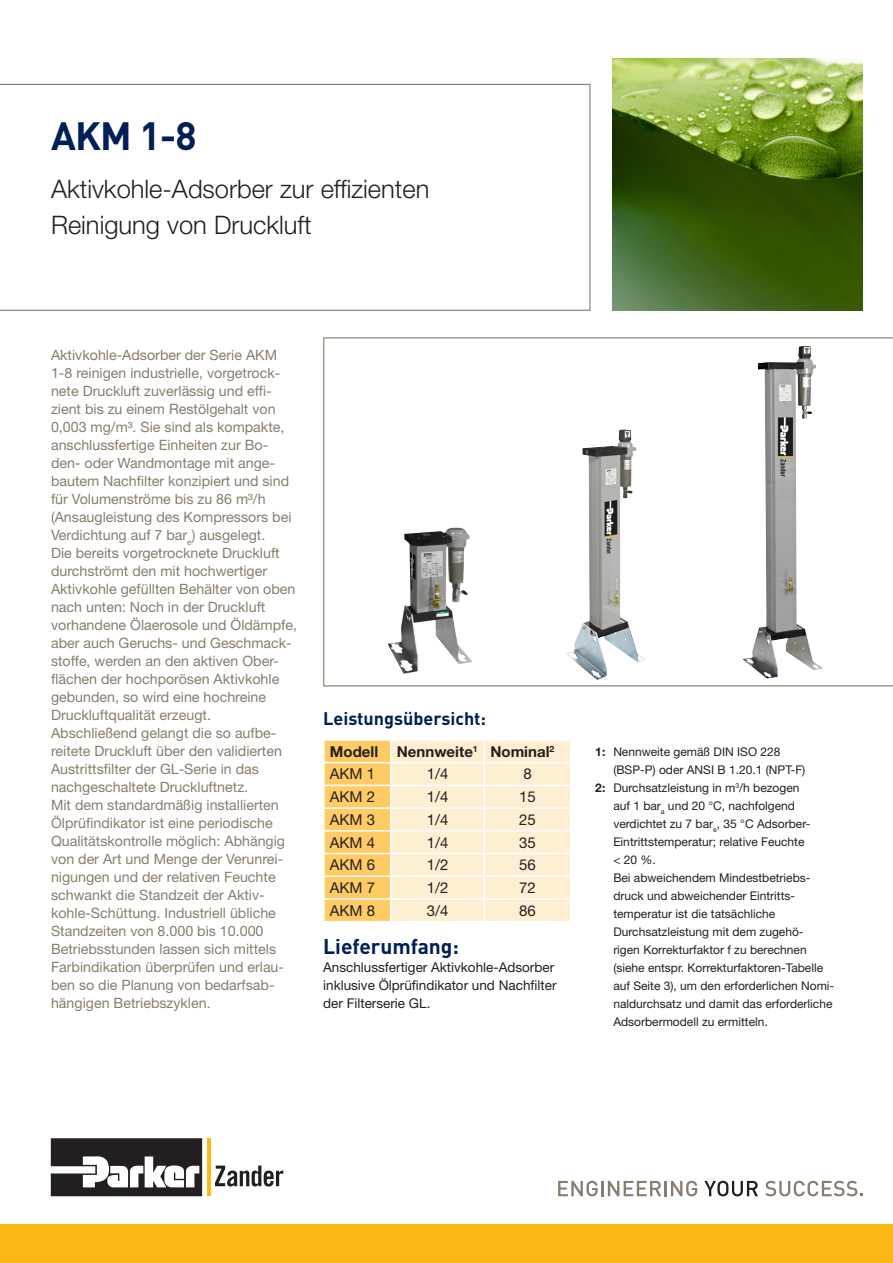
<style>
.page{position:relative;width:893px;height:1263px;background:#fff}
.page>*{position:absolute;margin:0;border:0;box-sizing:border-box;transform-origin:0 0}
.t1{font:700 39px "DINOT";color:#001f56}
.t2{font:300 25.5px/36px "Helvetica Neue LT Std";color:#231f20}
.t3{font:700 21px "DINOT";color:#001f56}
.t4{font:700 18px "DINOT";color:#001f56}
.t5{font:15px "Helvetica Neue LT Std";color:#231f20}
.t6{font:700 15px/22.6px "Helvetica Neue LT Std";color:#231f20}
.t7{font:14.25px/18px "Helvetica Neue LT Std";color:#887d6e}
.t8{font:13.5px/18px "Helvetica Neue LT Std";color:#231f20}
.t9{font:12px "Helvetica Neue LT Std";color:#231f20}
.s1{font-weight:400}
.s2{font-weight:700}
</style>
<div class="page">
<svg style="left:0;top:84px;width:590px;height:227px"></svg>
<div style="left:0;top:1225px;width:893px;height:38px;background:#fcb814"></div>
<svg style="left:215px;top:1165px;width:68px;height:21px"></svg>
<svg style="left:51px;top:1138px;width:151px;height:58px"></svg>
<hr style="left:207px;top:1138px;width:3px;height:58px;background:#fcb814">
<svg style="left:558px;top:1181px;width:40px;height:15px"></svg>
<hr style="left:601px;top:1181px;width:3px;height:15px;background:#887d6e">
<svg style="left:608px;top:1181px;width:53px;height:15px"></svg>
<hr style="left:664px;top:1181px;width:3px;height:15px;background:#887d6e">
<svg style="left:671px;top:1181px;width:26px;height:15px"></svg>
<svg style="left:704px;top:1181px;width:54px;height:15px"></svg>
<svg style="left:765px;top:1181px;width:98px;height:15px"></svg>
<img style="left:612px;top:58px;width:251px;height:252px">
<svg style="left:324px;top:740px;width:246px;height:181px;background:#fee7b9"></svg>
<svg style="left:323px;top:337px;width:570px;height:349px"></svg>
<img style="left:388px;top:528px;width:84px;height:146px">
<img style="left:742px;top:346px;width:81px;height:333px">
<img style="left:565px;top:429px;width:82px;height:251px">
<h1 class="t1" style="left:51px;top:110px;width:147px">AKM 1-8</h1>
<h2 class="t2" style="left:51px;top:171px;width:380px">Aktivkohle-Adsorber zur effizienten<br>Reinigung von Druckluft</h2>
<p class="t7" style="left:51px;top:346px;width:248px">Aktivkohle-Adsorber der Serie AKM 1-8 reinigen industrielle, vorgetrock&shy;nete Druckluft zuverlässig und effi&shy;zient bis zu einem Restölgehalt von 0,003 mg/m³. Sie sind als kompakte, anschlussfertige Einheiten zur Bo&shy;den- oder Wandmontage mit ange&shy;bautem Nachfilter konzipiert und sind für Volumenströme bis zu 86 m³/h (Ansaugleistung des Kompressors bei Verdichtung auf 7 bar<sub>e</sub>) ausgelegt.<br>Die bereits vorgetrocknete Druckluft durchströmt den mit hochwertiger Aktivkohle gefüllten Behälter von oben nach unten: Noch in der Druckluft vorhandene Ölaerosole und Öldämpfe, aber auch Geruchs- und Geschmack&shy;stoffe, werden an den aktiven Ober&shy;flächen der hochporösen Aktivkohle gebunden, so wird eine hochreine Druckluftqualität erzeugt.<br>Abschließend gelangt die so aufbe&shy;reitete Druckluft über den validierten Austrittsfilter der GL-Serie in das nachgeschaltete Druckluftnetz.<br>Mit dem standardmäßig installierten Ölprüfindikator ist eine periodische Qualitätskontrolle möglich: Abhängig von der Art und Menge der Verunrei&shy;nigungen und der relativen Feuchte schwankt die Standzeit der Aktiv&shy;kohle-Schüttung. Industriell übliche Standzeiten von 8.000 bis 10.000<br>Betriebsstunden lassen sich mittels Farbindikation überprüfen und erlau&shy;ben so die Planung von bedarfsab&shy;hängigen Betriebszyklen.</p>
<p class="t4" style="left:323px;top:706px;width:164px">Leistungsübersicht:</p>
<p class="t6" style="left:330px;top:740px;width:226px">Modell Nennweite<sup>1</sup> Nominal<sup>2<br></sup><span class="s1">AKM 1</span></p>
<p class="t5" style="left:427px;top:765px;width:23px">1/4</p>
<p class="t5" style="left:523px;top:765px;width:10px">8</p>
<p class="t5" style="left:330px;top:788px;width:47px">AKM 2</p>
<p class="t5" style="left:427px;top:788px;width:23px">1/4</p>
<p class="t5" style="left:519px;top:788px;width:18px">15</p>
<p class="t5" style="left:330px;top:810px;width:47px">AKM 3</p>
<p class="t5" style="left:427px;top:810px;width:23px">1/4</p>
<p class="t5" style="left:519px;top:810px;width:18px">25</p>
<p class="t5" style="left:330px;top:833px;width:47px">AKM 4</p>
<p class="t5" style="left:427px;top:833px;width:23px">1/4</p>
<p class="t5" style="left:519px;top:833px;width:18px">35</p>
<p class="t5" style="left:330px;top:856px;width:47px">AKM 6</p>
<p class="t5" style="left:427px;top:856px;width:23px">1/2</p>
<p class="t5" style="left:519px;top:856px;width:18px">56</p>
<p class="t5" style="left:330px;top:879px;width:47px">AKM 7</p>
<p class="t5" style="left:427px;top:879px;width:23px">1/2</p>
<p class="t5" style="left:519px;top:879px;width:18px">72</p>
<p class="t5" style="left:330px;top:901px;width:47px">AKM 8</p>
<p class="t5" style="left:427px;top:901px;width:23px">3/4</p>
<p class="t5" style="left:519px;top:901px;width:18px">86</p>
<h3 class="t3" style="left:323px;top:932px;width:137px">Lieferumfang:</h3>
<p class="t8" style="left:323px;top:958px;width:235px">Anschlussfertiger Aktivkohle-Adsorber inklusive Ölprüfindikator und Nachfilter der Filterserie GL.</p>
<p class="t9" style="left:595px;top:745px;width:187px"><span class="s2">1:</span> Nennweite gemäß DIN ISO 228</p>
<p class="t9" style="left:613px;top:763px;width:194px">(BSP-P) oder ANSI B 1.20.1 (NPT-F)</p>
<p class="t9" style="left:595px;top:781px;width:206px"><span class="s2">2:</span> Durchsatzleistung in m<sup>3</sup>/h bezogen</p>
<p class="t9" style="left:613px;top:799px;width:183px">auf 1 bar<sub>a</sub> und 20 °C, nachfolgend</p>
<p class="t9" style="left:613px;top:817px;width:199px">verdichtet zu 7 bar<sub>e</sub>, 35 °C Adsorber-</p>
<p class="t9" style="left:613px;top:835px;width:193px">Eintrittstemperatur; relative Feuchte</p>
<p class="t9" style="left:613px;top:853px;width:44px">&lt; 20 %.</p>
<p class="t9" style="left:613px;top:871px;width:199px">Bei abweichendem Mindestbetriebs-</p>
<p class="t9" style="left:613px;top:889px;width:183px">druck und abweichender Eintritts-</p>
<p class="t9" style="left:613px;top:907px;width:164px">temperatur ist die tatsächliche</p>
<p class="t9" style="left:613px;top:925px;width:192px">Durchsatzleistung mit dem zugehö-</p>
<p class="t9" style="left:613px;top:943px;width:195px">rigen Korrekturfaktor f zu berechnen</p>
<p class="t9" style="left:613px;top:961px;width:211px">(siehe entspr. Korrekturfaktoren-Tabelle</p>
<p class="t9" style="left:613px;top:979px;width:222px">auf Seite 3), um den erforderlichen Nomi-</p>
<p class="t9" style="left:613px;top:997px;width:221px">naldurchsatz und damit das erforderliche</p>
<p class="t9" style="left:613px;top:1015px;width:156px">Adsorbermodell zu ermitteln.</p>
</div>
